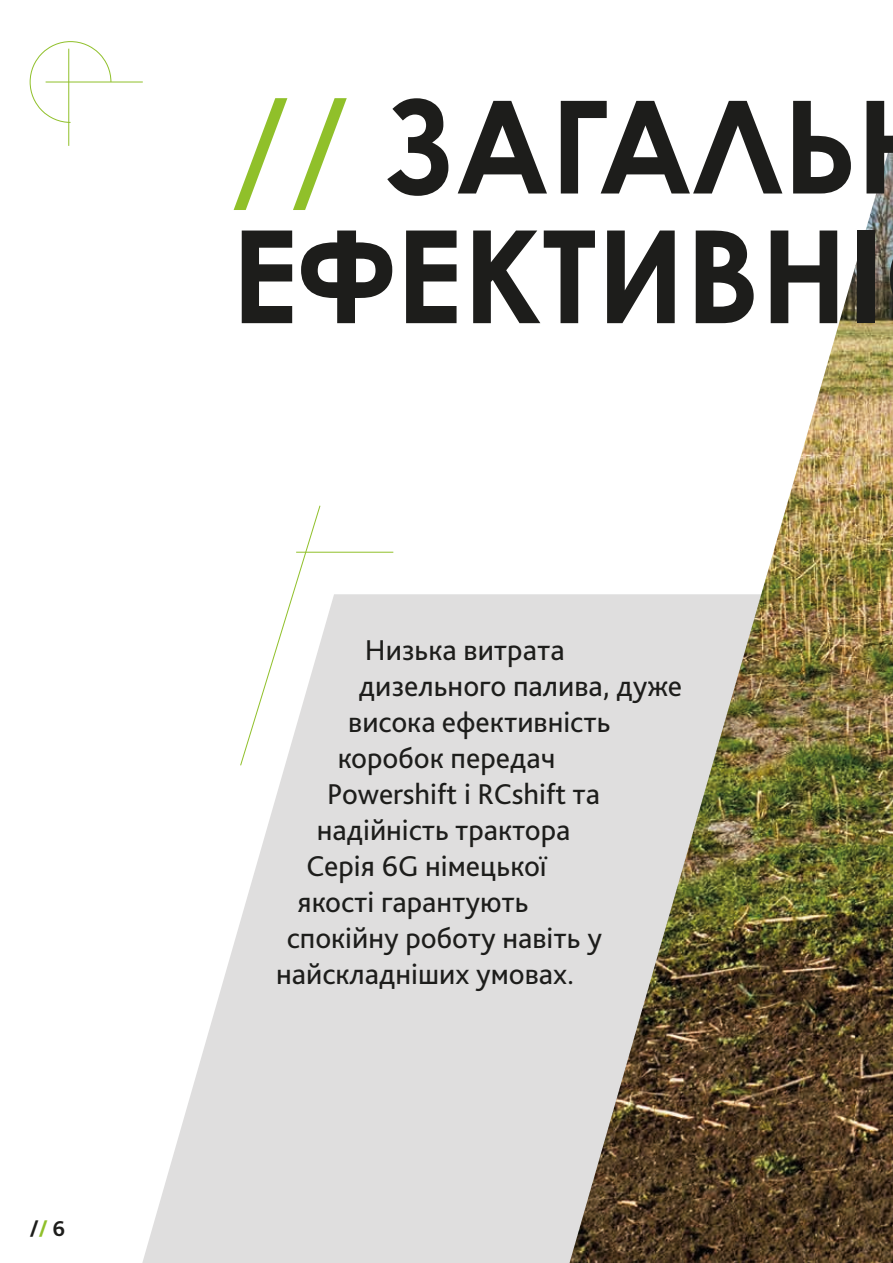
<style>
.page{position:relative;width:893px;height:1263px;background:#fff}
.page>*{position:absolute;margin:0;border:0;box-sizing:border-box;transform-origin:0 0}
.t1{font:700 129px/129.6px "Century Gothic Pro Cyr";color:#1d1d1b}
.t2{font:30px "Bliss Pro";color:#1d1d1b}
.t3{font:700 22.5px "Bliss Pro";color:#1d1d1b}
.s1{color:#90c02a}
</style>
<div class="page">
<svg style="left:142px;top:594px;width:427px;height:669px;fill:#dfdede"></svg>
<hr style="left:46px;top:82px;width:97px;height:1px;background:#90c02a">
<hr style="left:68px;top:49px;width:1px;height:97px;background:#90c02a">
<svg style="left:29px;top:41px;width:83px;height:82px"></svg>
<img style="left:569px;top:135px;width:324px;height:1128px">
<hr style="left:296px;top:552px;width:97px;height:1px;background:#90c02a">
<svg style="left:240px;top:505px;width:81px;height:261px"></svg>
<p class="t3" style="left:30px;top:1215px;width:37px">/<span class="s1">/</span> 6</p>
<h1 class="t1" style="left:231px;top:80px;width:654px"><span class="s1">//</span> ЗАГАЛЬ<br>ЕФЕКТИВНІ</h1>
<p class="t2" style="left:365px;top:631px;width:201px">Низька витрата</p>
<p class="t2" style="left:359px;top:667px;width:325px">дизельного палива, дуже</p>
<p class="t2" style="left:348px;top:703px;width:264px">висока ефективність</p>
<p class="t2" style="left:338px;top:739px;width:219px">коробок передач</p>
<p class="t2" style="left:327px;top:775px;width:274px">Powershift і RCshift та</p>
<p class="t2" style="left:317px;top:811px;width:255px">надійність трактора</p>
<p class="t2" style="left:306px;top:847px;width:242px">Серія 6G німецької</p>
<p class="t2" style="left:297px;top:883px;width:233px">якості гарантують</p>
<p class="t2" style="left:287px;top:919px;width:317px">спокійну роботу навіть у</p>
<p class="t2" style="left:276px;top:955px;width:300px">найскладніших умовах.</p>
</div>
